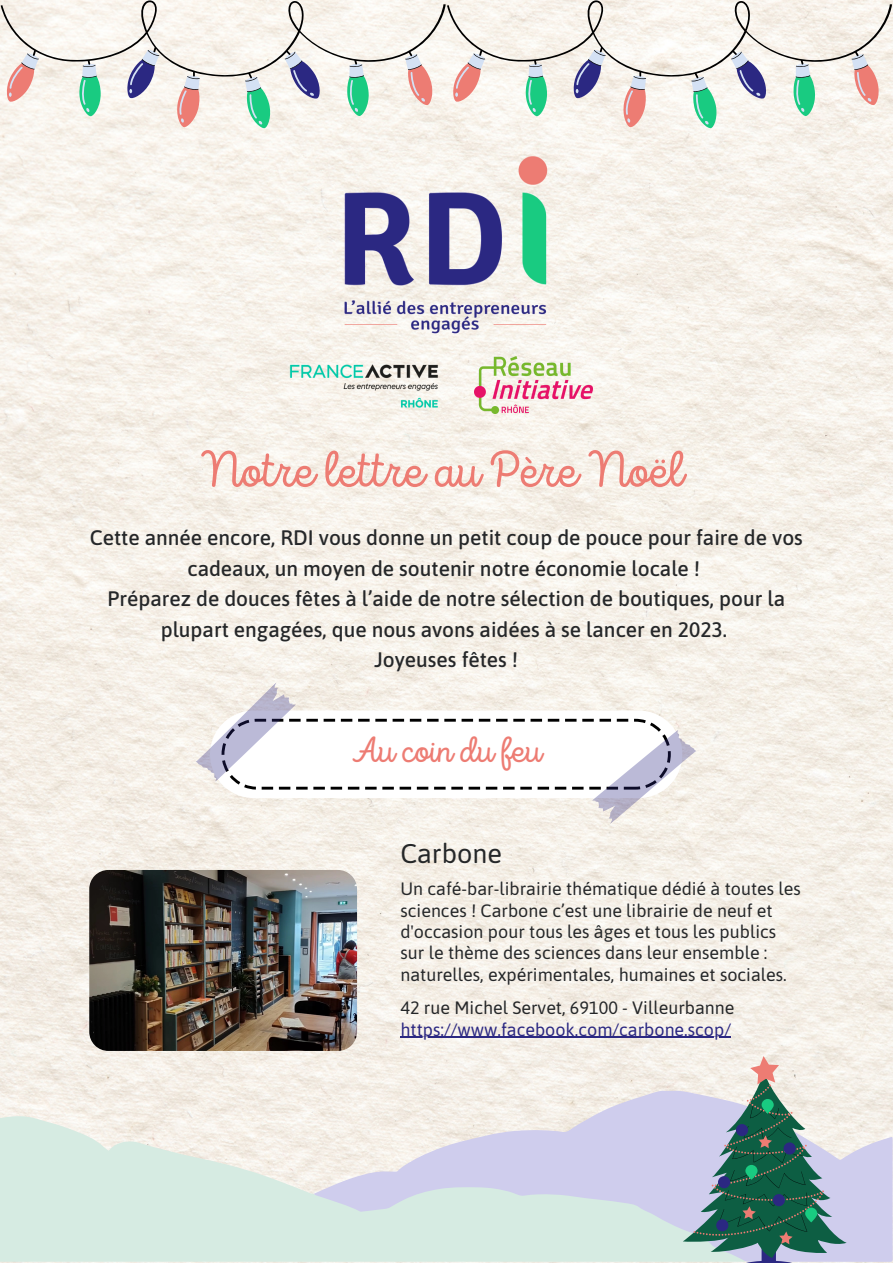
<style>
.page{position:relative;width:893px;height:1264px;background:#fff}
.page>*{position:absolute;margin:0;border:0;box-sizing:border-box;transform-origin:0 0}
.t1{font:51.3px "Intro Script";color:#ed7c73}
.t2{font:36.3px "Intro Script";color:#ed7c73}
.t3{font:27px "Asap";color:#252729}
.t4{font:500 21px/30.3px "Asap";color:#252729;text-align:center}
.t5{font:17.85px/21.3px "Asap";color:#252729}
.t6{font:17.85px "Asap";color:#2b2882}
</style>
<div class="page">
<img style="left:0;top:0;width:892px;height:1262px">
<img style="left:342px;top:154px;width:208px;height:181px">
<svg style="left:1px;top:0;width:890px;height:129px"></svg>
<svg style="left:0;top:1092px;width:313px;height:169px;background:#e0ece3"></svg>
<svg style="left:313px;top:1090px;width:579px;height:171px;background:#dbe0e7"></svg>
<svg style="left:191px;top:682px;width:510px;height:142px"></svg>
<svg style="left:682px;top:1056px;width:164px;height:206px;background:#8ca7a5"></svg>
<img style="left:474px;top:356px;width:118px;height:57px">
<img style="left:277px;top:351px;width:173px;height:69px">
<img style="left:89px;top:870px;width:268px;height:180px">
<hr style="left:400px;top:1036px;width:331px;height:2px;background:#2b2882">
<p class="t1" style="left:200px;top:448px;width:484px">Notre lettre au Père Noël</p>
<p class="t4" style="left:90px;top:522px;width:714px">Cette année encore, RDI vous donne un petit coup de pouce pour faire de vos cadeaux, un moyen de soutenir notre économie locale !</p>
<p class="t4" style="left:107px;top:583px;width:679px">Préparez de douces fêtes à l’aide de notre sélection de boutiques, pour la plupart engagées, que nous avons aidées à se lancer en 2023.</p>
<p class="t4" style="left:374px;top:644px;width:145px">Joyeuses fêtes !</p>
<p class="t2" style="left:351px;top:735px;width:191px">Au coin du feu</p>
<p class="t3" style="left:400px;top:838px;width:103px">Carbone</p>
<p class="t5" style="left:400px;top:878px;width:402px">Un café-bar-librairie thématique dédié à toutes les sciences ! Carbone c’est une librairie de neuf et d'occasion pour tous les âges et tous les publics sur le thème des sciences dans leur ensemble : naturelles, expérimentales, humaines et sociales.</p>
<p class="t5" style="left:400px;top:997px;width:335px">42 rue Michel Servet, 69100 - Villeurbanne</p>
<p class="t6" style="left:400px;top:1019px;width:332px">https://www.facebook.com/carbone.scop/</p>
</div>
